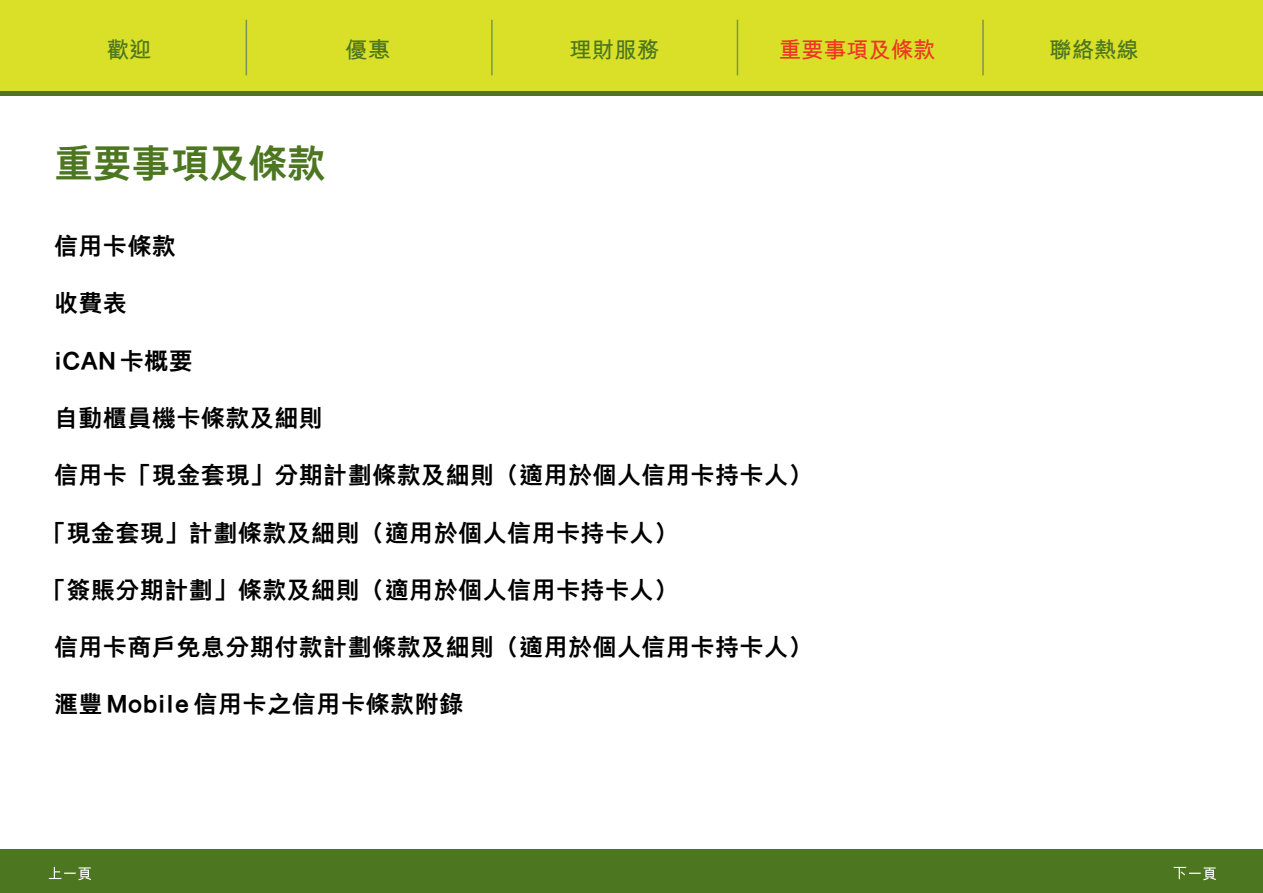
<style>
.page{position:relative;width:1263px;height:893px;background:#fff}
.page>*{position:absolute;margin:0;border:0;box-sizing:border-box;transform-origin:0 0}
.t1{font:800 39px "M Hei H Kfor HSBC";letter-spacing:-.005em;color:#4c7620}
.t2{font:800 24px "M Hei H Kfor HSBC";letter-spacing:.02em;color:#000}
.t3{font:700 22.5px "M Hei H Kfor HSBC";letter-spacing:-.005em;color:#4c7620}
.t4{font:700 22.5px "M Hei H Kfor HSBC";letter-spacing:-.005em;color:#ee3524}
</style>
<div class="page">
<div style="left:0;top:849px;width:1263px;height:44px;background:#4c7620"></div>
<svg style="left:49px;top:867px;width:42px;height:13px"></svg>
<svg style="left:1174px;top:867px;width:42px;height:13px"></svg>
<svg style="left:0;top:90px;width:1263px;height:6px;fill:#4c7620"></svg>
<div style="left:0;top:0;width:1263px;height:90px;background:#d9e027"></div>
<hr style="left:246px;top:20px;width:1px;height:55px;background:#799754">
<hr style="left:491px;top:20px;width:2px;height:55px;background:#799754">
<hr style="left:737px;top:20px;width:1px;height:55px;background:#799754">
<hr style="left:982px;top:20px;width:2px;height:55px;background:#799754">
<p class="t3" style="left:107px;top:33px;width:46px">歡迎</p>
<p class="t3" style="left:345px;top:33px;width:46px">優惠</p>
<p class="t3" style="left:569px;top:33px;width:91px">理財服務</p>
<p class="t4" style="left:779px;top:33px;width:158px">重要事項及條款</p>
<p class="t3" style="left:1049px;top:33px;width:91px">聯絡熱線</p>
<h1 class="t1" style="left:54px;top:144px;width:273px">重要事項及條款</h1>
<p class="t2" style="left:54px;top:234px;width:123px">信用卡條款</p>
<p class="t2" style="left:54px;top:292px;width:74px">收費表</p>
<p class="t2" style="left:54px;top:349px;width:140px">iCAN 卡概要</p>
<p class="t2" style="left:54px;top:406px;width:270px">自動櫃員機卡條款及細則</p>
<p class="t2" style="left:54px;top:463px;width:760px">信用卡「現金套現」分期計劃條款及細則（適用於個人信用卡持卡人）</p>
<p class="t2" style="left:42px;top:521px;width:638px">「現金套現」計劃條款及細則（適用於個人信用卡持卡人）</p>
<p class="t2" style="left:42px;top:578px;width:638px">「簽賬分期計劃」條款及細則（適用於個人信用卡持卡人）</p>
<p class="t2" style="left:54px;top:635px;width:760px">信用卡商戶免息分期付款計劃條款及細則（適用於個人信用卡持卡人）</p>
<p class="t2" style="left:54px;top:692px;width:411px">滙豐 Mobile 信用卡之信用卡條款附錄</p>
</div>
